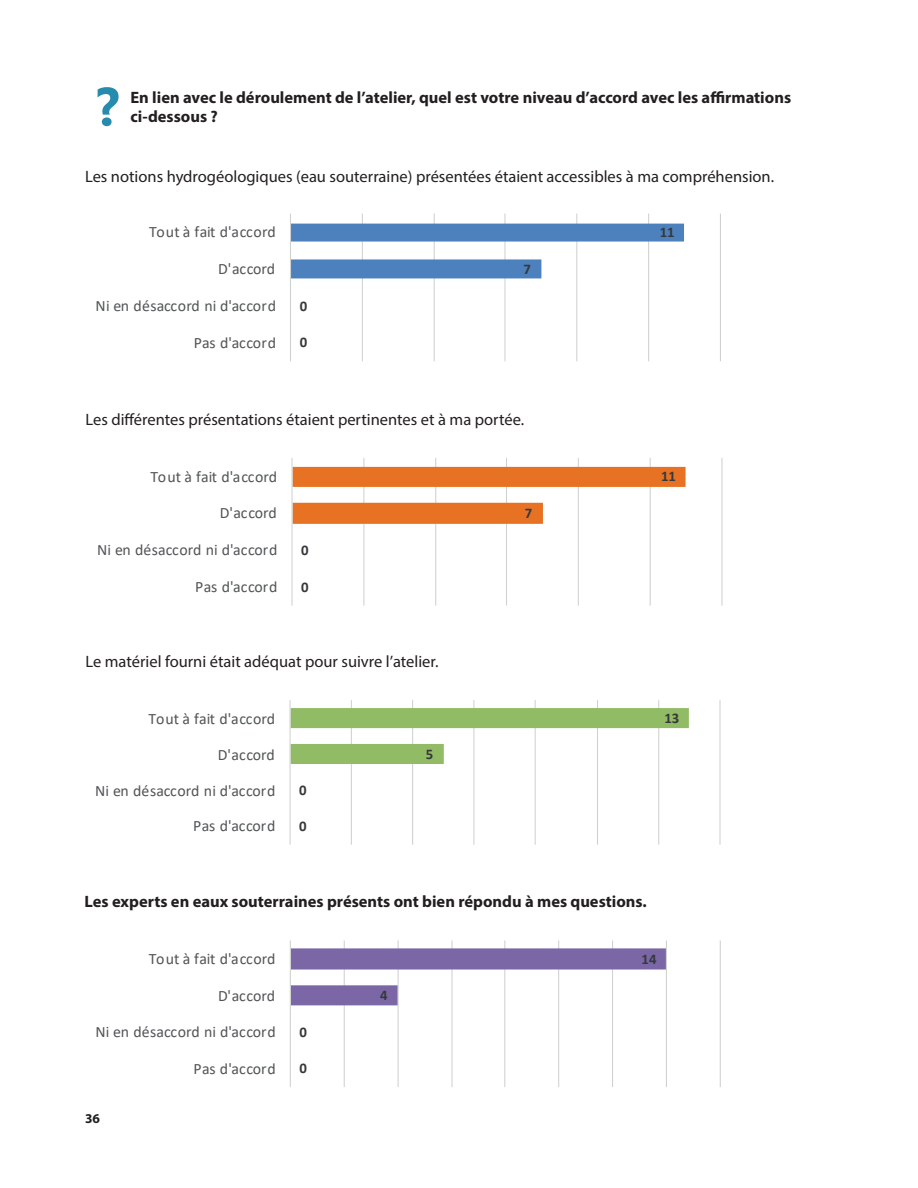
<style>
.page{position:relative;width:918px;height:1188px;background:#fff}
.page>*{position:absolute;margin:0;border:0;box-sizing:border-box;transform-origin:0 0}
.t1{font:700 54px "Ebrima";color:#278bad}
.t2{font:16.5px "Myriad Pro";color:#231f20}
.t3{font:700 16.5px/19.8px "Myriad Pro";color:#231f20}
.t4{font:15.9px "Calibri";letter-spacing:.005em;color:#515455}
.t5{font:700 14.7px "Calibri";letter-spacing:-.005em;color:#36393c}
.t6{font:700 13.5px "Myriad Pro";color:#231f20}
</style>
<div class="page">
<svg style="left:290px;top:213px;width:431px;height:149px"></svg>
<svg style="left:291px;top:458px;width:432px;height:148px"></svg>
<svg style="left:289px;top:700px;width:432px;height:145px"></svg>
<svg style="left:290px;top:940px;width:431px;height:147px"></svg>
<h1 class="t1" style="left:96px;top:66px;width:25px">?</h1>
<p class="t3" style="left:130px;top:87px;width:662px">En lien avec le déroulement de l’atelier, quel est votre niveau d’accord avec les affirmations ci-dessous ?</p>
<p class="t2" style="left:85px;top:166px;width:691px">Les notions hydrogéologiques (eau souterraine) présentées étaient accessibles à ma compréhension.</p>
<p class="t4" style="left:149px;top:221px;width:128px">Tout à fait d'accord</p>
<p class="t4" style="left:218px;top:258px;width:58px">D'accord</p>
<p class="t4" style="left:96px;top:295px;width:182px">Ni en désaccord ni d'accord</p>
<p class="t4" style="left:194px;top:331px;width:84px">Pas d'accord</p>
<p class="t5" style="left:300px;top:295px;width:9px">0</p>
<p class="t5" style="left:300px;top:332px;width:9px">0</p>
<p class="t5" style="left:523px;top:259px;width:9px">7</p>
<p class="t5" style="left:660px;top:222px;width:16px">11</p>
<p class="t2" style="left:86px;top:409px;width:440px">Les différentes présentations étaient pertinentes et à ma portée.</p>
<p class="t4" style="left:151px;top:465px;width:128px">Tout à fait d'accord</p>
<p class="t4" style="left:220px;top:502px;width:58px">D'accord</p>
<p class="t4" style="left:97px;top:539px;width:182px">Ni en désaccord ni d'accord</p>
<p class="t4" style="left:195px;top:576px;width:84px">Pas d'accord</p>
<p class="t5" style="left:301px;top:540px;width:9px">0</p>
<p class="t5" style="left:301px;top:577px;width:9px">0</p>
<p class="t2" style="left:86px;top:651px;width:354px">Le matériel fourni était adéquat pour suivre l’atelier.</p>
<p class="t4" style="left:149px;top:707px;width:128px">Tout à fait d'accord</p>
<p class="t4" style="left:218px;top:743px;width:58px">D'accord</p>
<p class="t4" style="left:95px;top:779px;width:182px">Ni en désaccord ni d'accord</p>
<p class="t4" style="left:193px;top:815px;width:84px">Pas d'accord</p>
<p class="t5" style="left:299px;top:780px;width:9px">0</p>
<p class="t5" style="left:299px;top:816px;width:9px">0</p>
<p class="t5" style="left:426px;top:744px;width:9px">5</p>
<p class="t5" style="left:525px;top:503px;width:9px">7</p>
<p class="t5" style="left:661px;top:466px;width:16px">11</p>
<p class="t5" style="left:664px;top:708px;width:16px">13</p>
<p class="t3" style="left:85px;top:891px;width:564px">Les experts en eaux souterraines présents ont bien répondu à mes questions.</p>
<p class="t4" style="left:149px;top:948px;width:128px">Tout à fait d'accord</p>
<p class="t4" style="left:218px;top:984px;width:58px">D'accord</p>
<p class="t4" style="left:95px;top:1021px;width:182px">Ni en désaccord ni d'accord</p>
<p class="t4" style="left:194px;top:1057px;width:84px">Pas d'accord</p>
<p class="t6" style="left:85px;top:1109px;width:16px">36</p>
<p class="t5" style="left:300px;top:1022px;width:9px">0</p>
<p class="t5" style="left:300px;top:1058px;width:9px">0</p>
<p class="t5" style="left:380px;top:985px;width:9px">4</p>
<p class="t5" style="left:642px;top:949px;width:16px">14</p>
</div>
